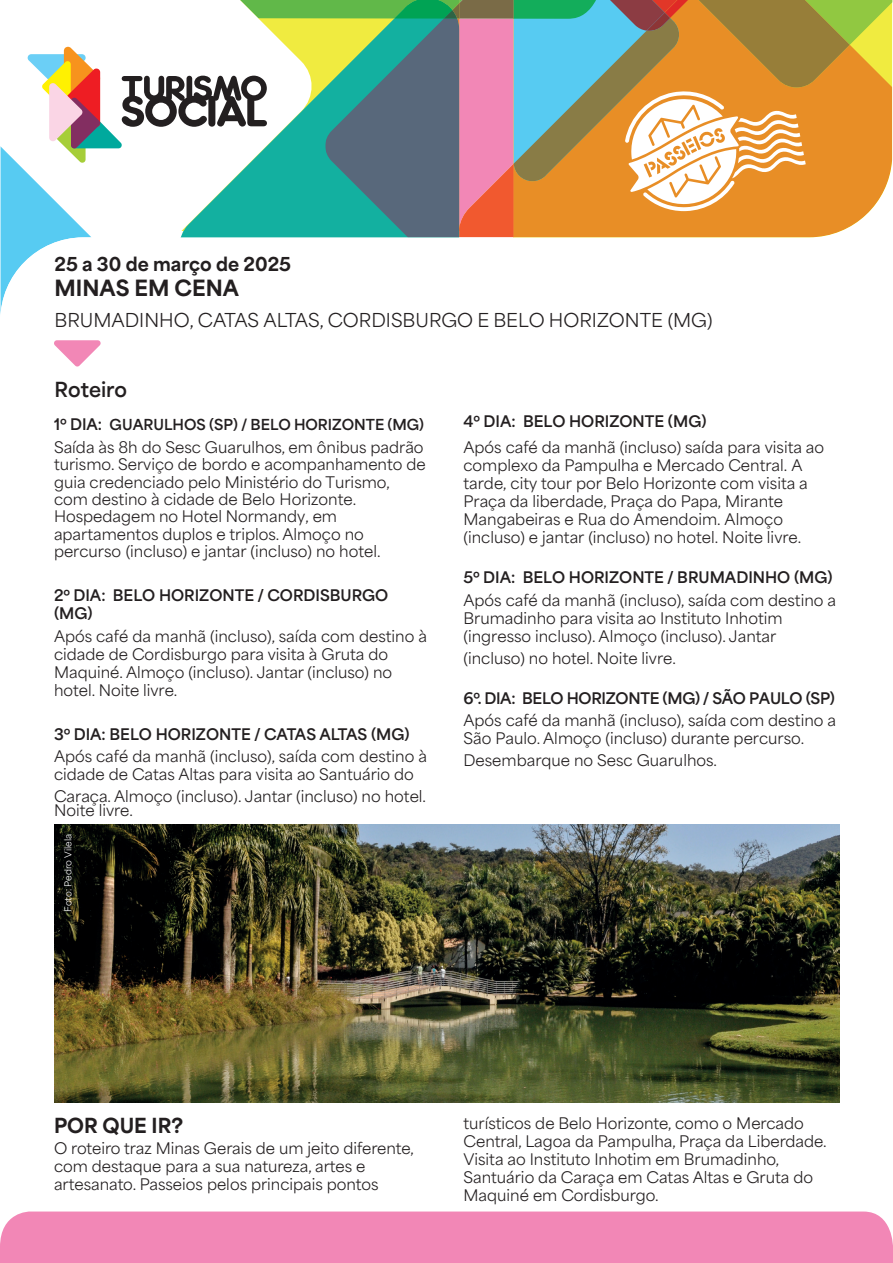
<style>
.page{position:relative;width:893px;height:1263px;background:#fff}
.page>*{position:absolute;margin:0;border:0;box-sizing:border-box;transform-origin:0 0}
.t1{font:800 21px "Area Normal";color:#231f20}
.t2{font:800 19.5px "Area Normal";color:#231f20}
.t3{font:700 19.5px "Area Normal";color:#231f20}
.t4{font:18px "Area Normal";color:#231f20}
.t5{font:800 18px "Area Normal";color:#231f20}
.t6{font:15px/18px "Area Normal";color:#231f20}
.t7{font:700 15px/18px "Area Normal";color:#231f20}
.t8{font:700 15px "Area Normal";letter-spacing:-.02em;color:#231f20}
.t9{font:700 14.25px "Area Normal";color:#231f20}
.t10{font:9px "Area Normal";color:#fff}
.s1{font-size:15px}
</style>
<div class="page">
<svg style="left:54px;top:340px;width:47px;height:27px"></svg>
<svg style="left:0;top:0;width:892px;height:314px"></svg>
<img style="left:54px;top:824px;width:785px;height:279px">
<div style="left:0;top:1211px;width:893px;height:52px;background:#f287b6"></div>
<p class="t5" style="left:55px;top:248px;width:238px">25 a 30 de março de 2025</p>
<h1 class="t1" style="left:55px;top:269px;width:186px">MINAS EM CENA</h1>
<p class="t4" style="left:55px;top:304px;width:659px">BRUMADINHO, CATAS ALTAS, CORDISBURGO E BELO HORIZONTE (MG)</p>
<h2 class="t3" style="left:55px;top:372px;width:74px">Roteiro</h2>
<p class="t9" style="left:54px;top:412px;width:372px"><span class="s1">1º DIA:</span> GUARULHOS (SP) / BELO HORIZONTE (MG)</p>
<p class="t6" style="left:54px;top:437px;width:373px;line-height:17.4px">Saída às 8h do Sesc Guarulhos, em ônibus padrão turismo. Serviço de bordo e acompanhamento de guia credenciado pelo Ministério do Turismo, com destino à cidade de Belo Horizonte.<br>Hospedagem no Hotel Normandy, em apartamentos duplos e triplos. Almoço no percurso (incluso) e jantar (incluso) no hotel.</p>
<p class="t7" style="left:54px;top:585px;width:336px">2º DIA: BELO HORIZONTE / CORDISBURGO (MG)</p>
<p class="t6" style="left:54px;top:625px;width:374px">Após café da manhã (incluso), saída com destino à cidade de Cordisburgo para visita à Gruta do Maquiné. Almoço (incluso). Jantar (incluso) no hotel. Noite livre.</p>
<p class="t7" style="left:54px;top:724px;width:357px">3º DIA: BELO HORIZONTE / CATAS ALTAS (MG)</p>
<p class="t6" style="left:54px;top:746px;width:374px">Após café da manhã (incluso), saída com destino à cidade de Catas Altas para visita ao Santuário do</p>
<p class="t6" style="left:54px;top:788px;width:374px;line-height:14px">Caraça. Almoço (incluso). Jantar (incluso) no hotel.<br>Noite livre.</p>
<p class="t10" style="left:60px;top:912px;width:79px;rotate:-90deg">Foto: Pedro Vilela</p>
<p class="t7" style="left:463px;top:410px;width:245px">4º DIA: BELO HORIZONTE (MG)</p>
<p class="t6" style="left:463px;top:436px;width:362px">Após café da manhã (incluso) saída para visita ao complexo da Pampulha e Mercado Central. A tarde, city tour por Belo Horizonte com visita a Praça da liberdade, Praça do Papa, Mirante Mangabeiras e Rua do Amendoim. Almoço (incluso) e jantar (incluso) no hotel. Noite livre.</p>
<p class="t7" style="left:463px;top:567px;width:371px">5º DIA: BELO HORIZONTE / BRUMADINHO (MG)</p>
<p class="t6" style="left:463px;top:589px;width:374px">Após café da manhã (incluso), saída com destino a<br>Brumadinho para visita ao Instituto Inhotim (ingresso incluso). Almoço (incluso). Jantar</p>
<p class="t6" style="left:463px;top:647px;width:214px">(incluso) no hotel. Noite livre.</p>
<p class="t8" style="left:463px;top:685px;width:373px">6º. DIA: BELO HORIZONTE (MG) / SÃO PAULO (SP)</p>
<p class="t6" style="left:463px;top:710px;width:374px">Após café da manhã (incluso), saída com destino a<br>São Paulo. Almoço (incluso) durante percurso.</p>
<p class="t6" style="left:463px;top:750px;width:255px">Desembarque no Sesc Guarulhos.</p>
<h2 class="t2" style="left:54px;top:1108px;width:131px">POR QUE IR?</h2>
<p class="t6" style="left:54px;top:1137px;width:361px">O roteiro traz Minas Gerais de um jeito diferente, com destaque para a sua natureza, artes e artesanato. Passeios pelos principais pontos</p>
<p class="t6" style="left:463px;top:1112px;width:365px">turísticos de Belo Horizonte, como o Mercado Central, Lagoa da Pampulha, Praça da Liberdade.<br>Visita ao Instituto Inhotim em Brumadinho, Santuário da Caraça em Catas Altas e Gruta do Maquiné em Cordisburgo.</p>
</div>
